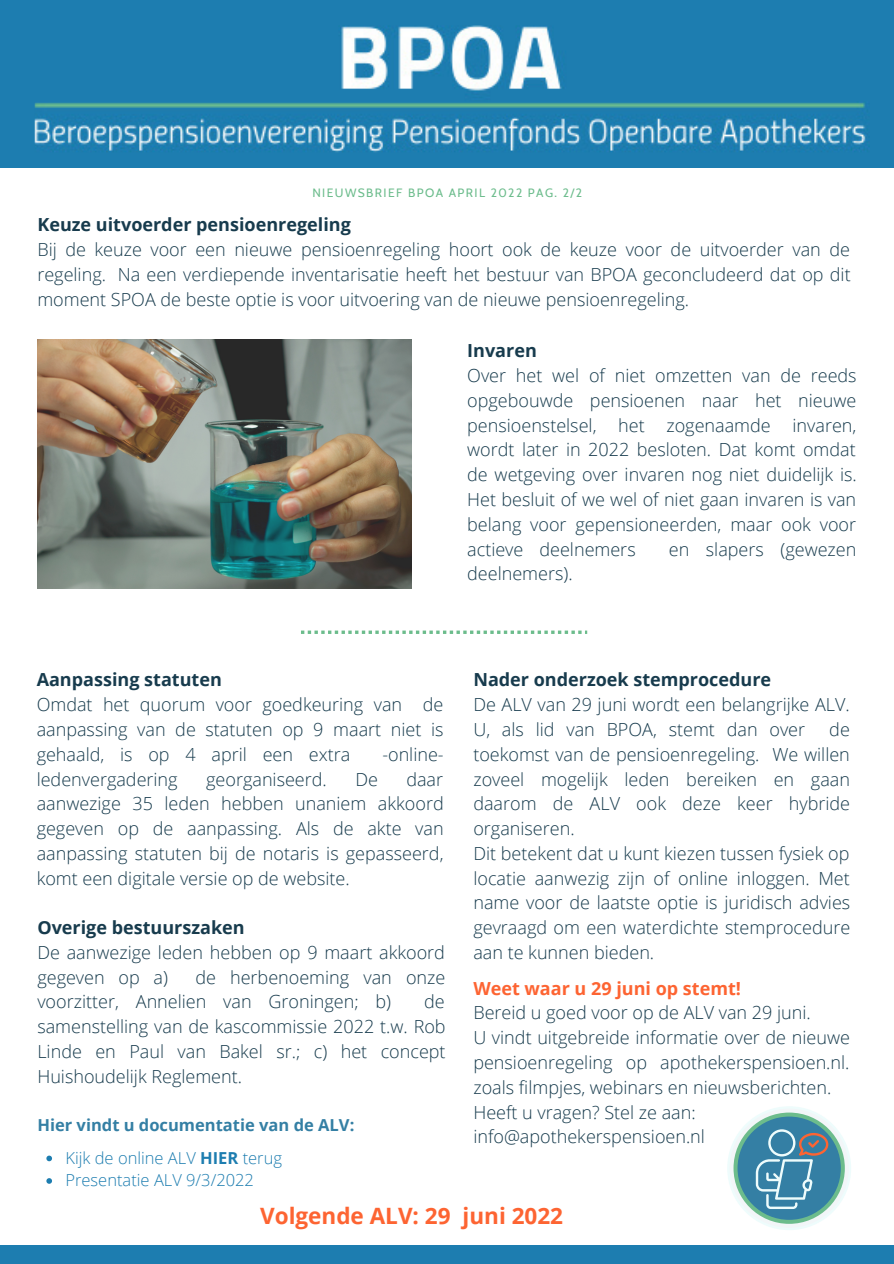
<style>
.page{position:relative;width:894px;height:1264px;background:#fff}
.page>*{position:absolute;margin:0;border:0;box-sizing:border-box;transform-origin:0 0}
.t1{font:700 22.5px "Open Sans";color:#fd6432}
.t2{font:300 18px/24.8px "Open Sans";color:#173b4d;text-align:justify}
.t3{font:700 18px "Open Sans";color:#173b4d}
.t4{font:700 18px "Open Sans";color:#fd6432}
.t5{font:300 16.5px "Open Sans";color:#1d7db0}
.t6{font:700 16.5px "Open Sans";color:#347fa4}
.t7{font:12px "Cabin";letter-spacing:.12em;color:#6cbc8c}
.s1{font-weight:700}
</style>
<div class="page">
<div style="left:0;top:1245px;width:893px;height:18px;background:#1d7db0"></div>
<img style="left:0;top:0;width:893px;height:168px">
<svg style="left:727px;top:1106px;width:123px;height:124px"></svg>
<svg style="left:301px;top:630px;width:286px;height:4px"></svg>
<img style="left:37px;top:340px;width:374px;height:249px">
<svg style="left:46px;top:1155px;width:6px;height:6px"></svg>
<svg style="left:46px;top:1178px;width:6px;height:5px"></svg>
<p class="t7" style="left:312px;top:186px;width:271px">NIEUWSBRIEF BPOA APRIL 2022 PAG. 2/2</p>
<p class="t3" style="left:37px;top:212px;width:315px">Keuze uitvoerder pensioenregeling</p>
<p class="t2" style="left:37px;top:237px;width:814px">Bij de keuze voor een nieuwe pensioenregeling hoort ook de keuze voor de uitvoerder van de regeling. Na een verdiepende inventarisatie heeft het bestuur van BPOA geconcludeerd dat op dit moment SPOA de beste optie is voor uitvoering van de nieuwe pensioenregeling.</p>
<p class="t3" style="left:467px;top:338px;width:71px">Invaren</p>
<p class="t2" style="left:467px;top:363px;width:391px">Over het wel of niet omzetten van de reeds opgebouwde pensioenen naar het nieuwe pensioenstelsel, het zogenaamde invaren, wordt later in 2022 besloten. Dat komt omdat de wetgeving over invaren nog niet duidelijk is.<br>Het besluit of we wel of niet gaan invaren is van belang voor gepensioneerden, maar ook voor actieve deelnemers</p>
<p class="t2" style="left:668px;top:536px;width:189px">en slapers (gewezen</p>
<p class="t2" style="left:467px;top:561px;width:107px">deelnemers).</p>
<p class="t3" style="left:37px;top:667px;width:187px">Aanpassing statuten</p>
<p class="t2" style="left:37px;top:691px;width:408px">Omdat het quorum voor goedkeuring van de aanpassing van de statuten op 9 maart niet is gehaald, is op 4 april een extra</p>
<p class="t2" style="left:382px;top:741px;width:63px">-online-</p>
<p class="t2" style="left:37px;top:766px;width:408px;text-indent:369px">daar aanwezige 35 leden hebben unaniem akkoord gegeven op de aanpassing. Als de akte van aanpassing statuten bij de notaris is gepasseerd, komt een digitale versie op de website.</p>
<p class="t2" style="left:37px;top:766px;width:142px">ledenvergadering</p>
<p class="t2" style="left:206px;top:766px;width:122px">georganiseerd.</p>
<p class="t2" style="left:355px;top:766px;width:24px">De</p>
<p class="t3" style="left:37px;top:914px;width:209px">Overige bestuurszaken</p>
<p class="t2" style="left:37px;top:939px;width:409px">De aanwezige leden hebben op 9 maart akkoord gegeven op a)</p>
<p class="t2" style="left:37px;top:964px;width:409px;text-indent:158px">de herbenoeming van onze voorzitter, Annelien van Groningen; b)</p>
<p class="t2" style="left:37px;top:988px;width:409px;text-indent:387px">de samenstelling van de kascommissie 2022 t.w. Rob Linde en Paul van Bakel sr.; c) het concept Huishoudelijk Reglement.</p>
<p class="t6" style="left:37px;top:1112px;width:318px">Hier vindt u documentatie van de ALV:</p>
<p class="t5" style="left:65px;top:1145px;width:218px">Kijk de online ALV <span class="s1">HIER</span> terug</p>
<p class="t5" style="left:65px;top:1168px;width:190px">Presentatie ALV 9/3/2022</p>
<p class="t3" style="left:473px;top:667px;width:299px">Nader onderzoek stemprocedure</p>
<p class="t2" style="left:473px;top:691px;width:378px">De ALV van 29 juni wordt een belangrijke ALV.<br>U, als lid van BPOA, stemt dan over</p>
<p class="t2" style="left:473px;top:716px;width:378px;text-indent:356px">de toekomst van de pensioenregeling. We willen zoveel mogelijk leden bereiken en gaan daarom de ALV ook deze keer hybride organiseren.</p>
<p class="t2" style="left:473px;top:840px;width:378px">Dit betekent dat u kunt kiezen tussen fysiek op locatie aanwezig zijn of online inloggen. Met name voor de laatste optie is juridisch advies gevraagd om een waterdichte stemprocedure aan te kunnen bieden.</p>
<p class="t4" style="left:473px;top:975px;width:269px">Weet waar u 29 juni op stemt!</p>
<p class="t2" style="left:473px;top:1000px;width:339px">Bereid u goed voor op de ALV van 29 juni.</p>
<p class="t2" style="left:473px;top:1024px;width:378px">U vindt uitgebreide informatie over de nieuwe pensioenregeling op apothekerspensioen.nl. zoals filmpjes, webinars en nieuwsberichten.</p>
<p class="t2" style="left:473px;top:1099px;width:224px">Heeft u vragen? Stel ze aan:</p>
<p class="t2" style="left:473px;top:1123px;width:233px">info@apothekerspensioen.nl</p>
<p class="t1" style="left:260px;top:1200px;width:304px">Volgende ALV: 29 juni 2022</p>
</div>
